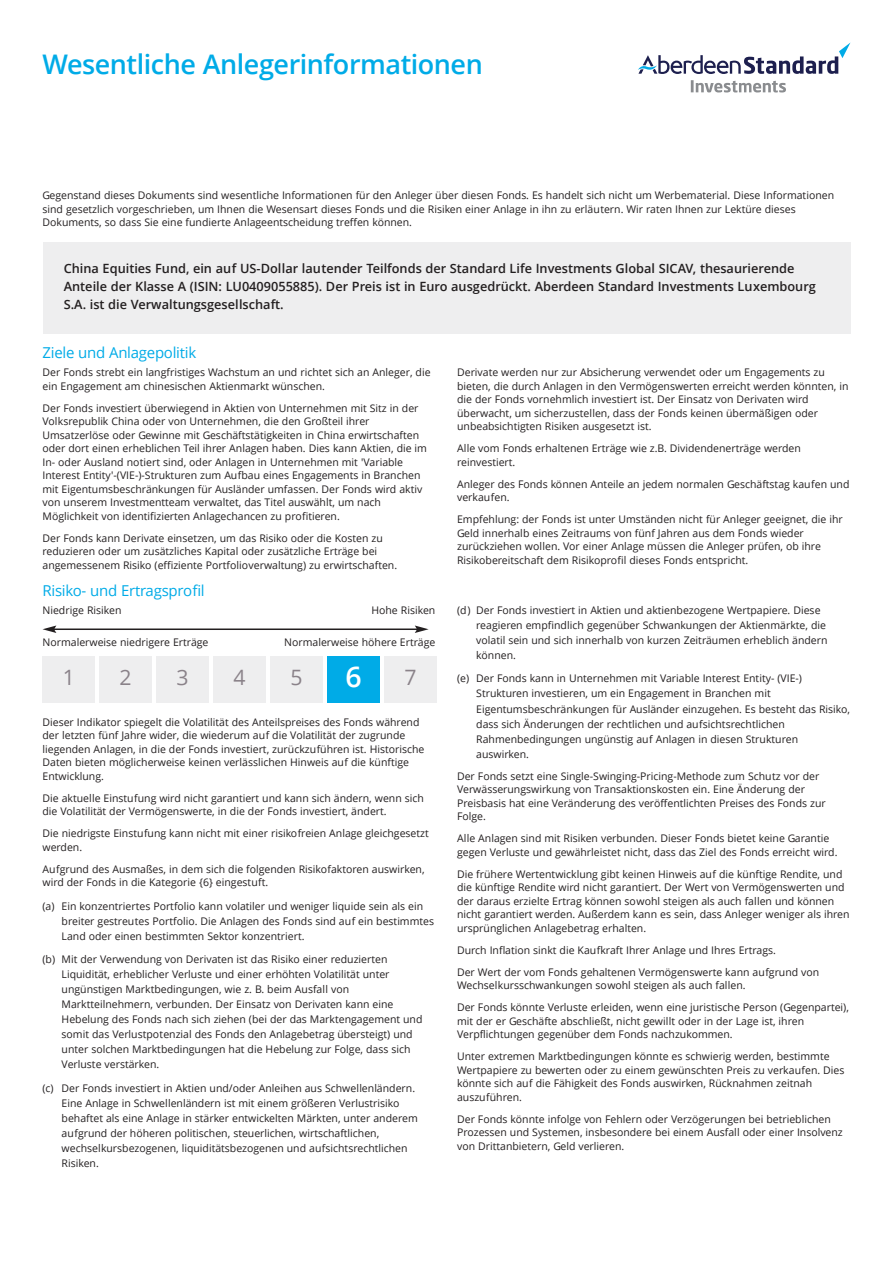
<style>
.page{position:relative;width:893px;height:1263px;background:#fff}
.page>*{position:absolute;margin:0;border:0;box-sizing:border-box;transform-origin:0 0}
.t1{font:600 28.5px "Open Sans";color:#fff}
.t2{font:600 27px "Open Sans";letter-spacing:-.015em;color:#00abe7}
.t3{font:21.15px "Open Sans";color:#8a8289}
.t4{font:15px "Open Sans";letter-spacing:-.015em;color:#00abe7}
.t5{font:600 12.75px/18px "Open Sans";color:#231f20}
.t6{font:10.5px/13.5px "Open Sans";color:#231f20}
.s1{font-weight:400;font-size:21.15px;color:#8a8289}
</style>
<div class="page">
<svg style="left:638px;top:43px;width:212px;height:31px"></svg>
<svg style="left:691px;top:80px;width:95px;height:12px"></svg>
<div style="left:43px;top:242px;width:807px;height:92px;background:#eeeeef"></div>
<hr style="left:54px;top:628px;width:363px;height:2px;background:#231f20">
<svg style="left:43px;top:625px;width:13px;height:8px"></svg>
<svg style="left:415px;top:625px;width:14px;height:8px"></svg>
<div style="left:43px;top:656px;width:52px;height:47px;background:#eeeeef"></div>
<div style="left:99px;top:656px;width:53px;height:47px;background:#eeeeef"></div>
<div style="left:156px;top:656px;width:53px;height:47px;background:#eeeeef"></div>
<div style="left:270px;top:656px;width:53px;height:47px;background:#eeeeef"></div>
<div style="left:384px;top:656px;width:53px;height:47px;background:#eeeeef"></div>
<div style="left:213px;top:656px;width:53px;height:47px;background:#eeeeef"></div>
<div style="left:327px;top:656px;width:53px;height:47px;background:#00abe7"></div>
<h2 class="t2" style="left:43px;top:45px;width:442px">Wesentliche Anlegerinformationen</h2>
<p class="t6" style="left:43px;top:189px;width:793px">Gegenstand dieses Dokuments sind wesentliche Informationen für den Anleger über diesen Fonds. Es handelt sich nicht um Werbematerial. Diese Informationen sind gesetzlich vorgeschrieben, um Ihnen die Wesensart dieses Fonds und die Risiken einer Anlage in ihn zu erläutern. Wir raten Ihnen zur Lektüre dieses<br>Dokuments, so dass Sie eine fundierte Anlageentscheidung treffen können.</p>
<p class="t5" style="left:64px;top:259px;width:753px">China Equities Fund, ein auf US-Dollar lautender Teilfonds der Standard Life Investments Global SICAV, thesaurierende<br>Anteile der Klasse A (ISIN: LU0409055885). Der Preis ist in Euro ausgedrückt. Aberdeen Standard Investments Luxembourg<br>S.A. ist die Verwaltungsgesellschaft.</p>
<h3 class="t4" style="left:43px;top:342px;width:155px">Ziele und Anlagepolitik</h3>
<p class="t6" style="left:43px;top:365px;width:390px">Der Fonds strebt ein langfristiges Wachstum an und richtet sich an Anleger, die ein Engagement am chinesischen Aktienmarkt wünschen.</p>
<p class="t6" style="left:43px;top:401px;width:386px">Der Fonds investiert überwiegend in Aktien von Unternehmen mit Sitz in der Volksrepublik China oder von Unternehmen, die den Großteil ihrer Umsatzerlöse oder Gewinne mit Geschäftstätigkeiten in China erwirtschaften oder dort einen erheblichen Teil ihrer Anlagen haben. Dies kann Aktien, die im In- oder Ausland notiert sind, oder Anlagen in Unternehmen mit 'Variable Interest Entity'-(VIE-)-Strukturen zum Aufbau eines Engagements in Branchen mit Eigentumsbeschränkungen für Ausländer umfassen. Der Fonds wird aktiv von unserem Investmentteam verwaltet, das Titel auswählt, um nach Möglichkeit von identifizierten Anlagechancen zu profitieren.</p>
<p class="t6" style="left:43px;top:531px;width:356px">Der Fonds kann Derivate einsetzen, um das Risiko oder die Kosten zu reduzieren oder um zusätzliches Kapital oder zusätzliche Erträge bei angemessenem Risiko (effiziente Portfolioverwaltung) zu erwirtschaften.</p>
<p class="t6" style="left:457px;top:365px;width:393px">Derivate werden nur zur Absicherung verwendet oder um Engagements zu bieten, die durch Anlagen in den Vermögenswerten erreicht werden könnten, in die der Fonds vornehmlich investiert ist. Der Einsatz von Derivaten wird überwacht, um sicherzustellen, dass der Fonds keinen übermäßigen oder unbeabsichtigten Risiken ausgesetzt ist.</p>
<p class="t6" style="left:457px;top:441px;width:345px">Alle vom Fonds erhaltenen Erträge wie z.B. Dividendenerträge werden reinvestiert.</p>
<p class="t6" style="left:457px;top:477px;width:394px">Anleger des Fonds können Anteile an jedem normalen Geschäftstag kaufen und verkaufen.</p>
<p class="t6" style="left:457px;top:512px;width:387px">Empfehlung: der Fonds ist unter Umständen nicht für Anleger geeignet, die ihr Geld innerhalb eines Zeitraums von fünf Jahren aus dem Fonds wieder zurückziehen wollen. Vor einer Anlage müssen die Anleger prüfen, ob ihre Risikobereitschaft dem Risikoprofil dieses Fonds entspricht.</p>
<h3 class="t4" style="left:43px;top:580px;width:164px">Risiko- und Ertragsprofil</h3>
<p class="t6" style="left:43px;top:603px;width:80px">Niedrige Risiken</p>
<p class="t6" style="left:371px;top:603px;width:65px">Hohe Risiken</p>
<p class="t6" style="left:43px;top:635px;width:167px">Normalerweise niedrigere Erträge</p>
<p class="t6" style="left:284px;top:635px;width:153px">Normalerweise höhere Erträge</p>
<h3 class="t3" style="left:63px;top:662px;width:14px">1</h3>
<h3 class="t3" style="left:120px;top:662px;width:14px">2</h3>
<h3 class="t3" style="left:177px;top:662px;width:14px">3</h3>
<h3 class="t3" style="left:234px;top:662px;width:14px">4</h3>
<h3 class="t3" style="left:291px;top:662px;width:14px">5</h3>
<h1 class="t1" style="left:345px;top:656px;width:18px">6<span class="s1">6</span></h1>
<h3 class="t3" style="left:404px;top:662px;width:14px">7</h3>
<p class="t6" style="left:43px;top:715px;width:383px">Dieser Indikator spiegelt die Volatilität des Anteilspreises des Fonds während der letzten fünf Jahre wider, die wiederum auf die Volatilität der zugrunde liegenden Anlagen, in die der Fonds investiert, zurückzuführen ist. Historische Daten bieten möglicherweise keinen verlässlichen Hinweis auf die künftige Entwicklung.</p>
<p class="t6" style="left:43px;top:791px;width:383px">Die aktuelle Einstufung wird nicht garantiert und kann sich ändern, wenn sich die Volatilität der Vermögenswerte, in die der Fonds investiert, ändert.</p>
<p class="t6" style="left:43px;top:826px;width:388px">Die niedrigste Einstufung kann nicht mit einer risikofreien Anlage gleichgesetzt werden.</p>
<p class="t6" style="left:43px;top:862px;width:384px">Aufgrund des Ausmaßes, in dem sich die folgenden Risikofaktoren auswirken, wird der Fonds in die Kategorie {6} eingestuft.</p>
<p class="t6" style="left:62px;top:898px;width:374px;line-height:15px;text-indent:-19px">(a) Ein konzentriertes Portfolio kann volatiler und weniger liquide sein als ein breiter gestreutes Portfolio. Die Anlagen des Fonds sind auf ein bestimmtes<br>Land oder einen bestimmten Sektor konzentriert.</p>
<p class="t6" style="left:62px;top:952px;width:362px;line-height:15px;text-indent:-19px">(b) Mit der Verwendung von Derivaten ist das Risiko einer reduzierten Liquidität, erheblicher Verluste und einer erhöhten Volatilität unter ungünstigen Marktbedingungen, wie z. B. beim Ausfall von Marktteilnehmern, verbunden. Der Einsatz von Derivaten kann eine Hebelung des Fonds nach sich ziehen (bei der das Marktengagement und somit das Verlustpotenzial des Fonds den Anlagebetrag übersteigt) und unter solchen Marktbedingungen hat die Hebelung zur Folge, dass sich Verluste verstärken.</p>
<p class="t6" style="left:62px;top:1080px;width:358px;line-height:15px;text-indent:-19px">(c) Der Fonds investiert in Aktien und/oder Anleihen aus Schwellenländern.<br>Eine Anlage in Schwellenländern ist mit einem größeren Verlustrisiko behaftet als eine Anlage in stärker entwickelten Märkten, unter anderem aufgrund der höheren politischen, steuerlichen, wirtschaftlichen, wechselkursbezogenen, liquiditätsbezogenen und aufsichtsrechtlichen Risiken.</p>
<p class="t6" style="left:476px;top:602px;width:353px;line-height:15px;text-indent:-19px">(d) Der Fonds investiert in Aktien und aktienbezogene Wertpapiere. Diese reagieren empfindlich gegenüber Schwankungen der Aktienmärkte, die volatil sein und sich innerhalb von kurzen Zeiträumen erheblich ändern können.</p>
<p class="t6" style="left:476px;top:671px;width:375px;line-height:15px;text-indent:-19px">(e) Der Fonds kann in Unternehmen mit Variable Interest Entity- (VIE-)<br>Strukturen investieren, um ein Engagement in Branchen mit Eigentumsbeschränkungen für Ausländer einzugehen. Es besteht das Risiko, dass sich Änderungen der rechtlichen und aufsichtsrechtlichen Rahmenbedingungen ungünstig auf Anlagen in diesen Strukturen auswirken.</p>
<p class="t6" style="left:457px;top:769px;width:370px">Der Fonds setzt eine Single-Swinging-Pricing-Methode zum Schutz vor der Verwässerungswirkung von Transaktionskosten ein. Eine Änderung der Preisbasis hat eine Veränderung des veröffentlichten Preises des Fonds zur Folge.</p>
<p class="t6" style="left:457px;top:831px;width:382px">Alle Anlagen sind mit Risiken verbunden. Dieser Fonds bietet keine Garantie gegen Verluste und gewährleistet nicht, dass das Ziel des Fonds erreicht wird.</p>
<p class="t6" style="left:457px;top:867px;width:394px">Die frühere Wertentwicklung gibt keinen Hinweis auf die künftige Rendite, und die künftige Rendite wird nicht garantiert. Der Wert von Vermögenswerten und der daraus erzielte Ertrag können sowohl steigen als auch fallen und können nicht garantiert werden. Außerdem kann es sein, dass Anleger weniger als ihren ursprünglichen Anlagebetrag erhalten.</p>
<p class="t6" style="left:457px;top:938px;width:364px;line-height:22px">Durch Inflation sinkt die Kaufkraft Ihrer Anlage und Ihres Ertrags.<br>Der Wert der vom Fonds gehaltenen Vermögenswerte kann aufgrund von</p>
<p class="t6" style="left:457px;top:974px;width:393px;line-height:22px">Wechselkursschwankungen sowohl steigen als auch fallen.<br>Der Fonds könnte Verluste erleiden, wenn eine juristische Person (Gegenpartei),</p>
<p class="t6" style="left:457px;top:1014px;width:349px">mit der er Geschäfte abschließt, nicht gewillt oder in der Lage ist, ihren<br>Verpflichtungen gegenüber dem Fonds nachzukommen.</p>
<p class="t6" style="left:457px;top:1049px;width:389px">Unter extremen Marktbedingungen könnte es schwierig werden, bestimmte Wertpapiere zu bewerten oder zu einem gewünschten Preis zu verkaufen. Dies könnte sich auf die Fähigkeit des Fonds auswirken, Rücknahmen zeitnah auszuführen.</p>
<p class="t6" style="left:457px;top:1112px;width:387px">Der Fonds könnte infolge von Fehlern oder Verzögerungen bei betrieblichen<br>Prozessen und Systemen, insbesondere bei einem Ausfall oder einer Insolvenz von Drittanbietern, Geld verlieren.</p>
</div>
